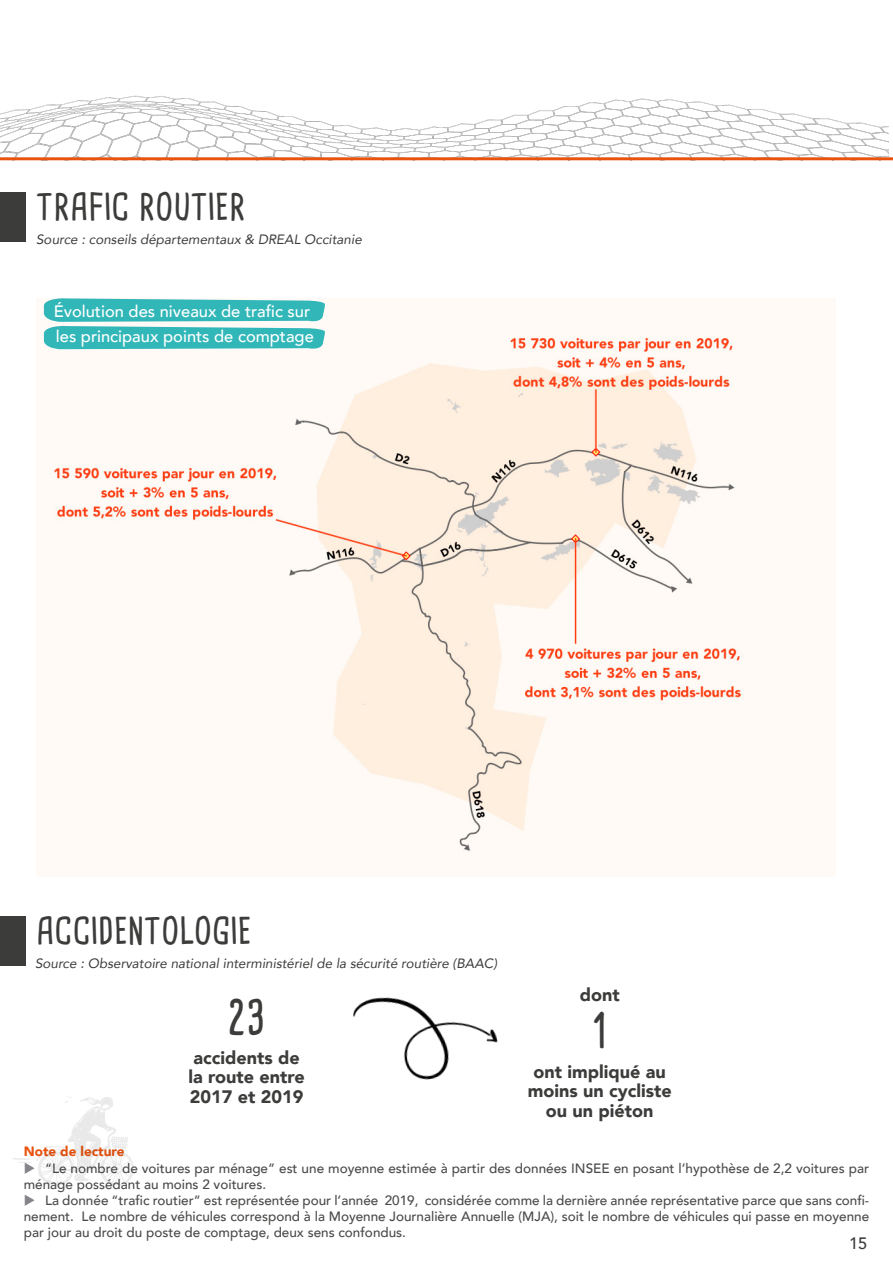
<style>
.page{position:relative;width:893px;height:1263px;background:#fff}
.page>*{position:absolute;margin:0;border:0;box-sizing:border-box;transform-origin:0 0}
.t1{font:700 45px "Cardenio Modern";color:#3c3c3b}
.t2{font:700 36px "Cardenio Modern";color:#3c3c3b}
.t3{font:900 18px/19.5px "Avenir";color:#3c3c3b}
.t4{font:500 16.5px/25.5px "Avenir";color:#fff}
.t5{font:500 16.5px "Avenir";color:#3c3c3b}
.t6{font:500 13.5px/16.2px "Avenir";color:#4a4a49}
.t7{font:italic 13.5px "Avenir";color:#3c3c3b}
.t8{font:900 13.5px "Avenir";color:#e9530e}
</style>
<div class="page">
<img style="left:43px;top:305px;width:701px;height:548px">
<svg style="left:44px;top:298px;width:281px;height:52px"></svg>
<div style="left:0;top:916px;width:26px;height:49px;background:#3c3c3b"></div>
<img style="left:353px;top:997px;width:145px;height:83px">
<img style="left:13px;top:1097px;width:121px;height:88px">
<div style="left:0;top:193px;width:26px;height:49px;background:#3c3c3b"></div>
<img style="left:0;top:95px;width:889px;height:62px">
<hr style="left:0;top:157px;width:893px;height:3px;background:#e9530e">
<svg style="left:25px;top:1162px;width:10px;height:11px"></svg>
<h2 class="t2" style="left:36px;top:182px;width:211px">TRAFIC ROUTIER</h2>
<p class="t7" style="left:36px;top:231px;width:327px">Source : conseils départementaux &amp; DREAL Occitanie</p>
<p class="t4" style="left:54px;top:298px;width:262px">Évolution des niveaux de trafic sur les principaux points de comptage</p>
<h2 class="t2" style="left:36px;top:907px;width:217px">ACCIDENTOLOGIE</h2>
<p class="t7" style="left:35px;top:955px;width:464px">Source : Observatoire national interministériel de la sécurité routière (BAAC)</p>
<h1 class="t1" style="left:228px;top:987px;width:39px">23</h1>
<h3 class="t3" style="left:189px;top:1047px;width:118px">accidents de la route entre<br>2017 et 2019</h3>
<h3 class="t3" style="left:580px;top:984px;width:41px">dont</h3>
<h1 class="t1" style="left:593px;top:1001px;width:16px">1</h1>
<h3 class="t3" style="left:528px;top:1061px;width:146px;text-align:center">ont impliqué au moins un cycliste ou un piéton</h3>
<p class="t8" style="left:24px;top:1140px;width:102px">Note de lecture</p>
<p class="t6" style="left:24px;top:1159px;width:847px;text-indent:21px">“Le nombre de voitures par ménage” est une moyenne estimée à partir des données INSEE en posant l’hypothèse de 2,2 voitures par ménage possédant au moins 2 voitures.</p>
<p class="t6" style="left:24px;top:1191px;width:847px;text-align:justify;text-indent:21px">La donnée “trafic routier” est représentée pour l’année 2019, considérée comme la dernière année représentative parce que sans confi&shy;nement. Le nombre de véhicules correspond à la Moyenne Journalière Annuelle (MJA), soit le nombre de véhicules qui passe en moyenne par jour au droit du poste de comptage, deux sens confondus.</p>
<p class="t5" style="left:849px;top:1228px;width:20px">15</p>
</div>
